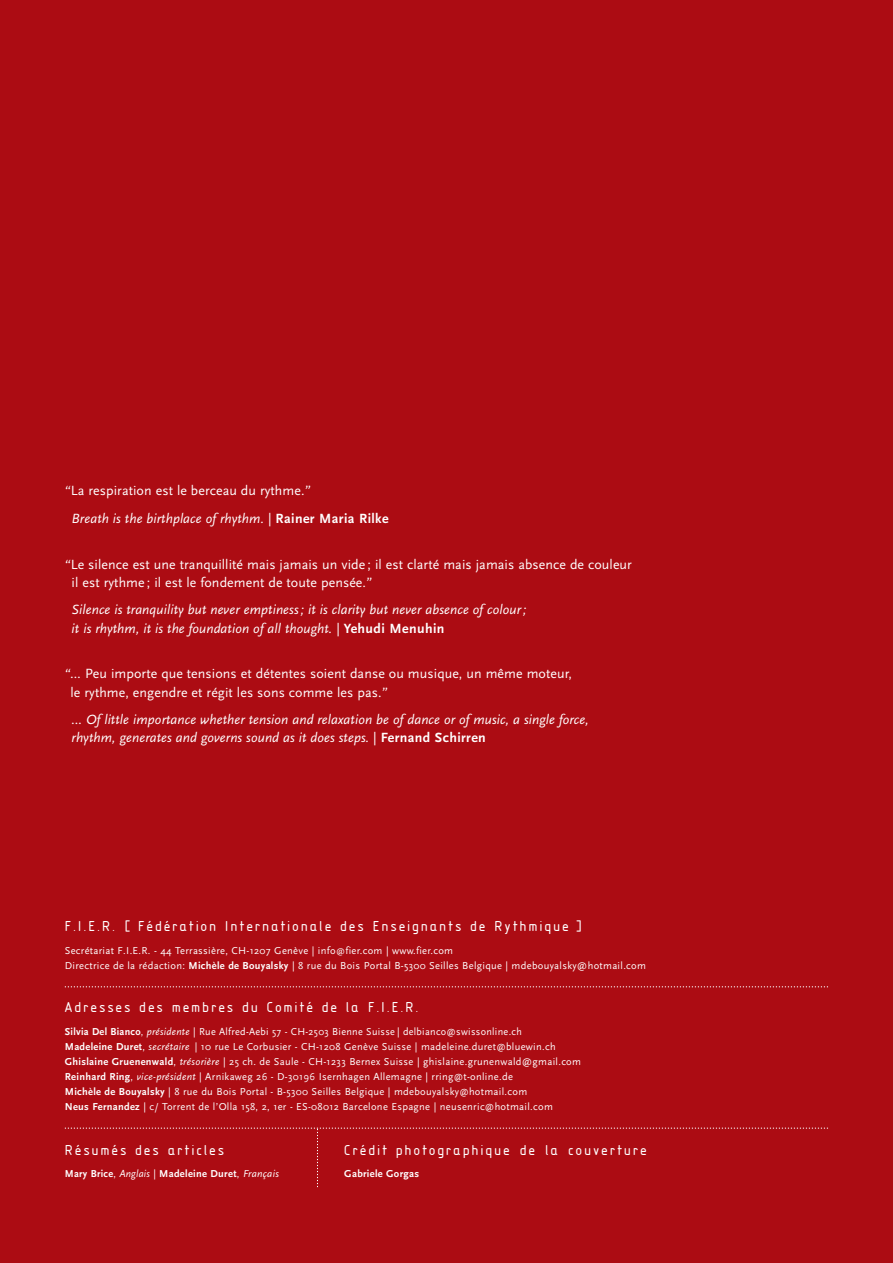
<style>
.page{position:relative;width:893px;height:1263px;background:#ac0c13}
.page>*{position:absolute;margin:0;border:0;box-sizing:border-box;transform-origin:0 0}
.t1{font:15px "Isonorm MN";letter-spacing:.165em;color:#fff}
.t2{font:13.95px/18.3px "Scala Sans";letter-spacing:.005em;color:#fff}
.t3{font:italic 13.95px/18.3px "Scala Sans";letter-spacing:.005em;color:#fff}
.t4{font:10.5px/15px "Scala Sans";letter-spacing:.03em;color:#fff}
.t5{font:700 10.5px "Scala Sans";letter-spacing:.03em;color:#fff}
.s1{font-style:italic}
.s2{font-weight:700}
.s3{font-style:normal}
.s4{font-weight:700;font-style:normal}
.s5{font-size:9px}
.s6{font-size:9.75px}
.s7{font-weight:400}
.s8{font-weight:400;font-style:italic}
</style>
<div class="page">
<svg style="left:65px;top:986px;width:763px;height:1px"></svg>
<svg style="left:65px;top:1128px;width:763px;height:60px"></svg>
<h2 class="t2" style="left:72px;top:477px;width:319px;line-height:27.5px;text-indent:-7px"><span class="s1">“</span>La respiration est le berceau du rythme.<span class="s1">”<br>Breath is the birthplace of rhythm.</span> | <span class="s2">Rainer Maria Rilke</span></h2>
<h2 class="t2" style="left:72px;top:554px;width:562px;text-indent:-7px"><span class="s1">“</span>Le silence est une tranquillité mais jamais un vide ; il est clarté mais jamais absence de couleur il est rythme ; il est le fondement de toute pensée.<span class="s1">”</span></h2>
<h2 class="t3" style="left:72px;top:600px;width:456px">Silence is tranquility but never emptiness ; it is clarity but never absence of colour ; it is rhythm, it is the foundation of all thought. <span class="s3">|</span> <span class="s4">Yehudi Menuhin</span></h2>
<h2 class="t2" style="left:71px;top:664px;width:503px;text-indent:-6px"><span class="s1">“…</span> Peu importe que tensions et détentes soient danse ou musique, un même moteur, le rythme, engendre et régit les sons comme les pas.<span class="s1">”</span></h2>
<h2 class="t3" style="left:72px;top:710px;width:519px">… Of little importance whether tension and relaxation be of dance or of music, a single force, rhythm, generates and governs sound as it does steps. <span class="s3">|</span> <span class="s4">Fernand Schirren</span></h2>
<h1 class="t1" style="left:65px;top:917px;width:518px">F.I.E.R. [ Fédération Internationale des Enseignants de Rythmique ]</h1>
<p class="t4" style="left:65px;top:942px;width:583px">Secrétariat F.I.E.R. - 44 Terrassière, CH-1207 Genève | info<span class="s5">@</span>fier.com | www.fier.com<br>Directrice de la rédaction: <span class="s2">Michèle de Bouyalsky</span> | 8 rue du Bois Portal B-5300 Seilles Belgique | mdebouyalsky@hotmail.com</p>
<h1 class="t1" style="left:65px;top:998px;width:355px">Adresses des membres du Comité de la F.I.E.R.</h1>
<p class="t4" style="left:65px;top:1024px;width:518px"><span class="s2">Silvia Del Bianco</span>, <span class="s1">présidente</span> | Rue Alfred-Aebi 57 - CH-2503 Bienne Suisse | delbianco<span class="s6">@</span>swissonline.ch<br><span class="s2">Madeleine Duret</span>, <span class="s1">secrétaire</span> | 10 rue Le Corbusier - CH-1208 Genève Suisse | madeleine.duret<span class="s6">@</span>bluewin.ch <span class="s2">Ghislaine Gruenenwald</span>, <span class="s1">trésorière</span> | 25 ch. de Saule - CH-1233 Bernex Suisse | ghislaine.grunenwald@gmail.com <span class="s2">Reinhard Ring</span>, <span class="s1">vice-président</span> | Arnikaweg 26 - D-30196 Isernhagen Allemagne | rring<span class="s6">@</span>t-online.de<br><span class="s2">Michèle de Bouyalsky</span> | 8 rue du Bois Portal - B-5300 Seilles Belgique | mdebouyalsky<span class="s6">@</span>hotmail.com<br><span class="s2">Neus Fernandez</span> | c/ Torrent de l’Olla 158, 2, 1er - ES-08012 Barcelone Espagne | neusenric<span class="s6">@</span>hotmail.com</p>
<h1 class="t1" style="left:65px;top:1140px;width:161px">Résumés des articles</h1>
<p class="t5" style="left:65px;top:1167px;width:216px">Mary Brice<span class="s7">,</span> <span class="s8">Anglais</span> <span class="s7">|</span> Madeleine Duret<span class="s7">,</span> <span class="s8">Français</span></p>
<h1 class="t1" style="left:344px;top:1140px;width:304px">Crédit photographique de la couverture</h1>
<p class="t5" style="left:344px;top:1167px;width:76px">Gabriele Gorgas</p>
</div>
